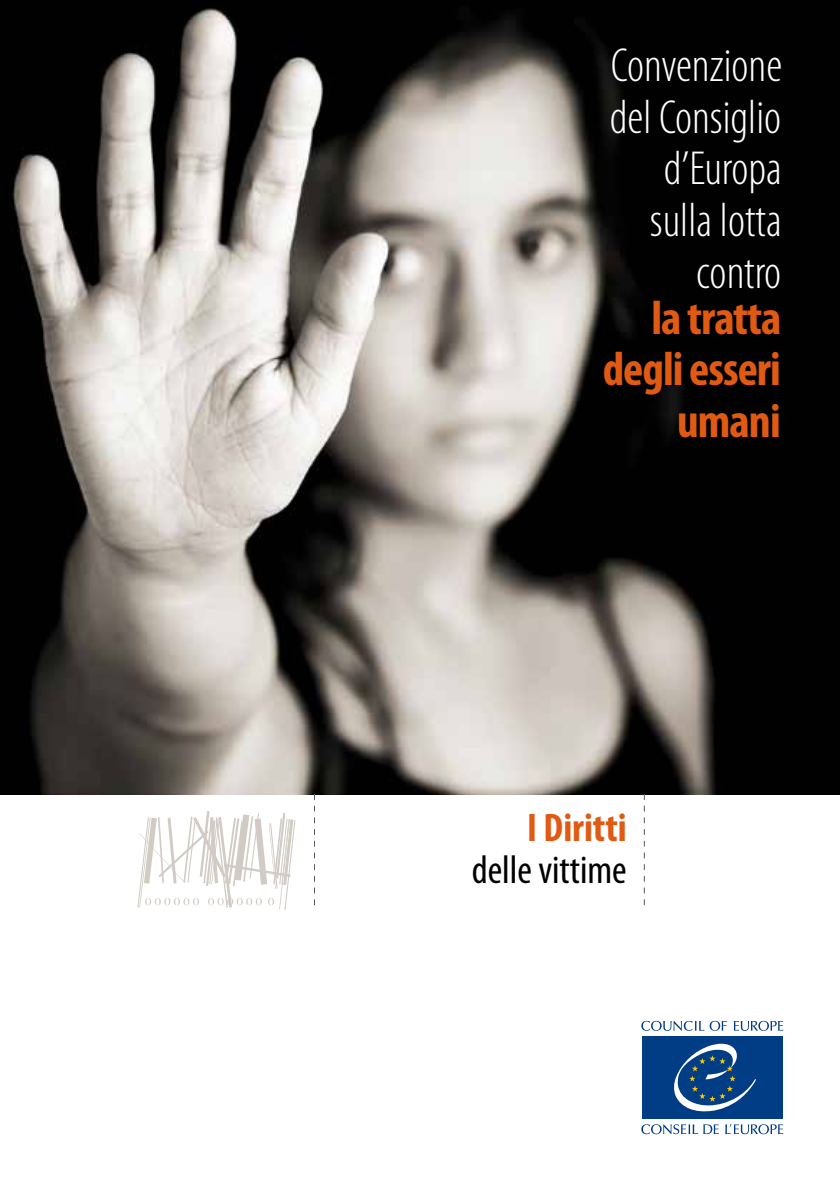
<style>
.page{position:relative;width:840px;height:1191px;background:#fff}
.page>*{position:absolute;margin:0;border:0;box-sizing:border-box;transform-origin:0 0}
.t1{font:300 condensed 48px/51.6px "Myriad Pro";color:#fff;text-align:right}
.t2{font:700 condensed 48px/51.6px "Myriad Pro";letter-spacing:-.02em;color:#e05a14;text-align:right}
.t3{font:condensed 40px "Myriad Pro";color:#000}
.t4{font:700 condensed 40px "Myriad Pro";color:#e05a14}
</style>
<div class="page">
<img style="left:0;top:0;width:839px;height:794px">
<svg style="left:733px;top:1020px;width:49px;height:10px"></svg>
<svg style="left:641px;top:1020px;width:85px;height:10px"></svg>
<svg style="left:725px;top:1124px;width:57px;height:10px"></svg>
<svg style="left:703px;top:1124px;width:15px;height:10px"></svg>
<svg style="left:641px;top:1124px;width:56px;height:10px"></svg>
<div style="left:641px;top:1036px;width:141px;height:82px;background:#003d85"></div>
<svg style="left:674px;top:1043px;width:82px;height:68px"></svg>
<svg style="left:137px;top:811px;width:158px;height:99px"></svg>
<svg style="left:643px;top:794px;width:1px;height:111px"></svg>
<svg style="left:314px;top:794px;width:1px;height:111px"></svg>
<p class="t1" style="left:609px;top:39px;width:174px">Convenzione del Consiglio d’Europa sulla lotta contro</p>
<p class="t2" style="left:602px;top:291px;width:180px">la tratta degli esseri umani</p>
<p class="t4" style="left:527px;top:802px;width:101px">I Diritti</p>
<p class="t3" style="left:471px;top:845px;width:156px">delle vittime</p>
</div>
